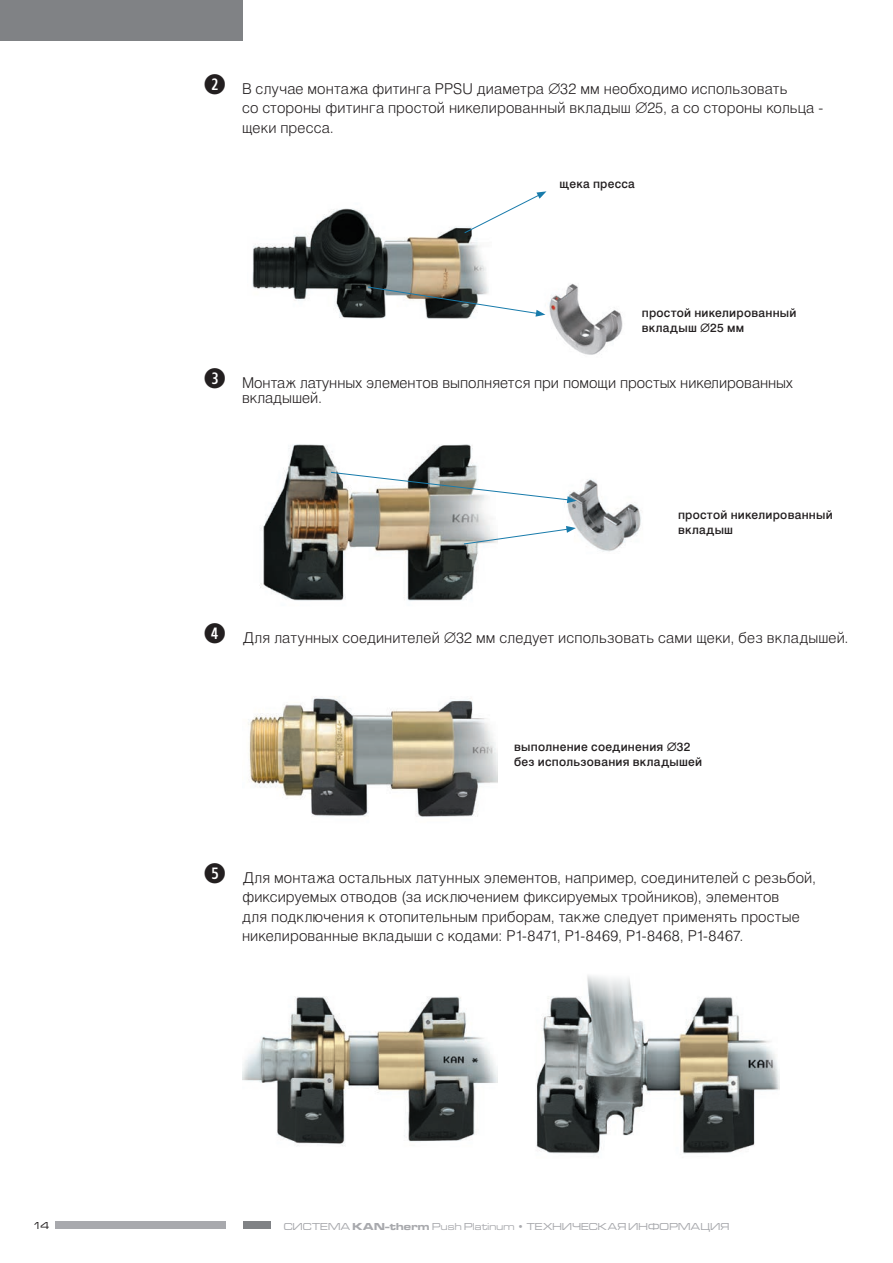
<style>
.page{position:relative;width:893px;height:1263px;background:#fff}
.page>*{position:absolute;margin:0;border:0;box-sizing:border-box;transform-origin:0 0}
.t1{font:15px/19.5px "Swiss 721 Lt AT";letter-spacing:.01em;color:#231f20}
.t2{font:12px/15px "Swiss 721 Md AT";letter-spacing:.02em;color:#231f20}
.t3{font:10.5px "Microgramma D Med Ext";letter-spacing:.025em;color:#a8a9ad}
.t4{font:10.5px "Microgramma D Med Ext";color:#231f20}
.s1{font-family:"Numerki";font-weight:700;font-size:27px}
.s2{font-family:"Microgramma D Bol Ext"}
</style>
<div class="page">
<div style="left:0;top:0;width:242px;height:41px;background:#808285"></div>
<div style="left:243px;top:1222px;width:28px;height:7px;background:#808285"></div>
<div style="left:55px;top:1222px;width:170px;height:7px;background:#a8a9ad"></div>
<img style="left:252px;top:208px;width:236px;height:111px">
<img style="left:545px;top:283px;width:78px;height:72px">
<svg style="left:367px;top:286px;width:178px;height:31px"></svg>
<svg style="left:464px;top:191px;width:82px;height:43px"></svg>
<img style="left:567px;top:479px;width:74px;height:73px">
<img style="left:260px;top:444px;width:230px;height:157px">
<img style="left:330px;top:471px;width:247px;height:32px">
<svg style="left:463px;top:526px;width:113px;height:19px"></svg>
<img style="left:248px;top:696px;width:249px;height:121px">
<img style="left:242px;top:996px;width:255px;height:150px">
<img style="left:536px;top:975px;width:244px;height:179px">
<p class="t1" style="left:242px;top:78px;width:581px;text-indent:-38px"><span class="s1">2.</span> В случае монтажа фитинга PPSU диаметра Ø32 мм необходимо использовать<br>со стороны фитинга простой никелированный вкладыш Ø25, а со стороны кольца - щеки пресса.</p>
<p class="t2" style="left:560px;top:177px;width:77px">щека пресса</p>
<p class="t2" style="left:642px;top:305px;width:156px">простой никелированный вкладыш Ø25 мм</p>
<p class="t1" style="left:242px;top:375px;width:552px;line-height:15px;text-indent:-38px"><span class="s1">3.</span> Монтаж латунных элементов выполняется при помощи простых никелированных вкладышей.</p>
<p class="t2" style="left:678px;top:507px;width:156px">простой никелированный вкладыш</p>
<p class="t1" style="left:204px;top:627px;width:646px"><span class="s1">4.</span> Для латунных соединителей Ø32 мм следует использовать сами щеки, без вкладышей.</p>
<p class="t2" style="left:514px;top:739px;width:189px">выполнение соединения Ø32 без использования вкладышей</p>
<p class="t1" style="left:242px;top:867px;width:576px;text-indent:-38px"><span class="s1">5.</span> Для монтажа остальных латунных элементов, например, соединителей с резьбой, фиксируемых отводов (за исключением фиксируемых тройников), элементов<br>для подключения к отопительным приборам, также следует применять простые никелированные вкладыши с кодами: P1-8471, P1-8469, P1-8468, P1-8467.</p>
<p class="t4" style="left:33px;top:1219px;width:18px">14</p>
<p class="t3" style="left:284px;top:1220px;width:447px">СИСТЕМА <span class="s2">KAN‑therm</span> Push Platinum • ТЕХНИЧЕСКАЯ ИНФОРМАЦИЯ</p>
</div>
